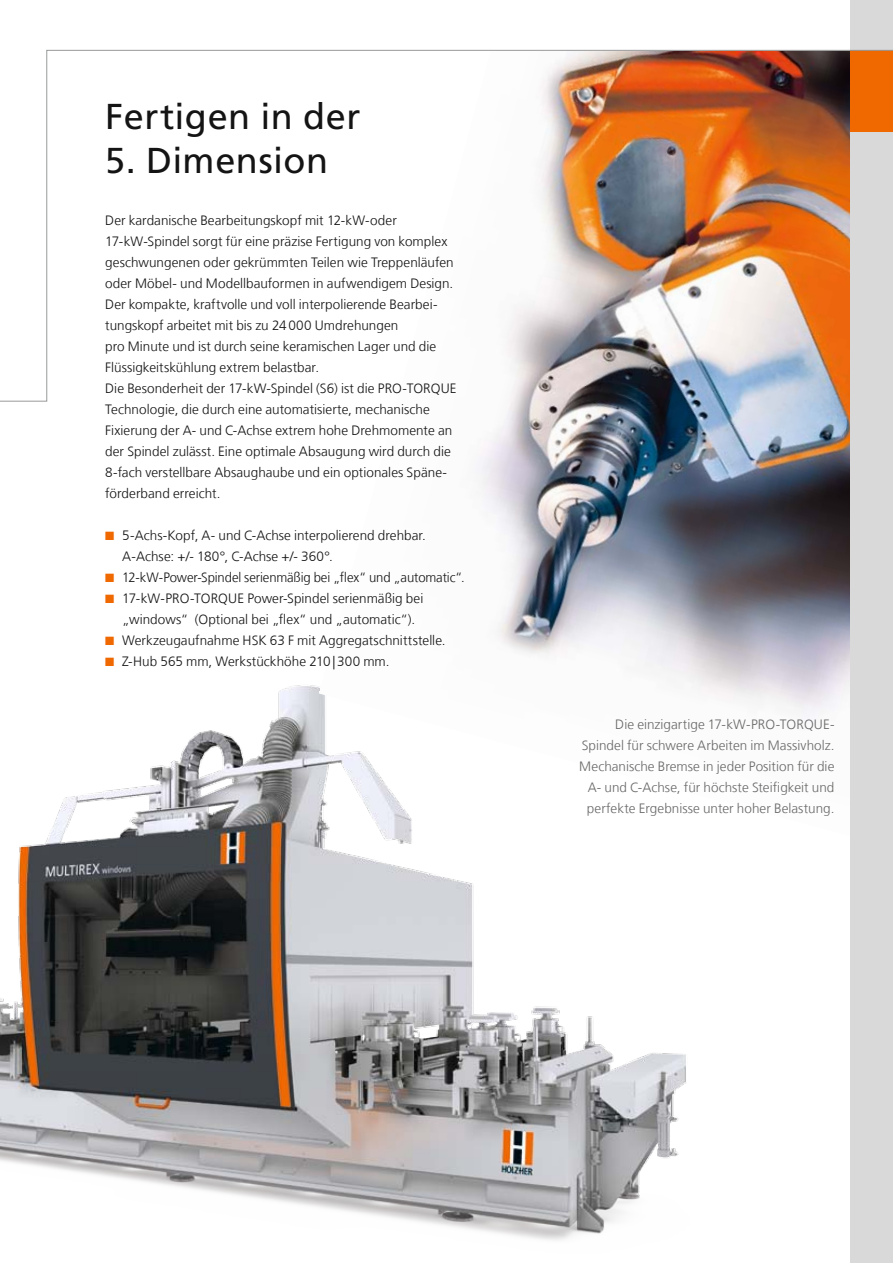
<style>
.page{position:relative;width:893px;height:1263px;background:#fff}
.page>*{position:absolute;margin:0;border:0;box-sizing:border-box;transform-origin:0 0}
.t1{font:36px "Frutiger LT Com";letter-spacing:.015em;color:#141414}
.t2{font:300 13.5px/21px "Frutiger LT Com";color:#141414}
.t3{font:300 13.5px/21px "Frutiger LT Com";letter-spacing:.005em;color:#686867;text-align:right}
.s1{color:#ef6800}
</style>
<div class="page">
<img style="left:0;top:685px;width:686px;height:555px">
<img style="left:318px;top:402px;width:532px;height:444px">
<div style="left:850px;top:0;width:43px;height:1263px;background:#d9d9da"></div>
<img style="left:0;top:50px;width:893px;height:352px">
<h1 class="t1" style="left:105px;top:96px;width:257px">Fertigen in der</h1>
<h1 class="t1" style="left:105px;top:139px;width:224px">5. Dimension</h1>
<p class="t2" style="left:105px;top:210px;width:353px">Der kardanische Bearbeitungskopf mit 12-kW-oder 17-kW-Spindel sorgt für eine präzise Fertigung von komplex geschwungenen oder gekrümmten Teilen wie Treppenläufen oder Möbel- und Modellbauformen in aufwendigem Design.<br>Der kompakte, kraftvolle und voll interpolierende Bearbei&shy;tungskopf arbeitet mit bis zu 24000 Umdrehungen<br>pro Minute und ist durch seine keramischen Lager und die Flüssigkeitskühlung extrem belastbar.<br>Die Besonderheit der 17-kW-Spindel (S6) ist die PRO-TORQUE Technologie, die durch eine automatisierte, mechanische Fixierung der A- und C-Achse extrem hohe Drehmomente an der Spindel zulässt. Eine optimale Absaugung wird durch die 8-fach verstellbare Absaughaube und ein optionales Späne&shy;förderband erreicht.</p>
<p class="t2" style="left:122px;top:525px;width:305px;text-indent:-17px"><span class="s1">■</span> 5-Achs-Kopf, A- und C-Achse interpolierend drehbar.<br>A-Achse: +/- 180°, C-Achse +/- 360°.</p>
<p class="t2" style="left:105px;top:567px;width:361px"><span class="s1">■</span> 12-kW-Power-Spindel serienmäßig bei „flex“ und „automatic“.</p>
<p class="t2" style="left:122px;top:588px;width:303px;text-indent:-17px"><span class="s1">■</span> 17-kW-PRO-TORQUE Power-Spindel serienmäßig bei „windows“ (Optional bei „flex“ und „automatic“).</p>
<p class="t2" style="left:105px;top:630px;width:342px"><span class="s1">■</span> Werkzeugaufnahme HSK 63 F mit Aggregatschnittstelle.</p>
<p class="t2" style="left:105px;top:651px;width:286px"><span class="s1">■</span> Z-Hub 565 mm, Werkstückhöhe 210|300 mm.</p>
<p class="t3" style="left:615px;top:714px;width:181px">Die einzigartige 17-kW-PRO-Torque</p>
<p class="t3" style="left:579px;top:714px;width:257px">-<br>Spindel für schwere Arbeiten im Massivholz.<br>Mechanische Bremse in jeder Position für die A- und C-Achse, für höchste Steifigkeit und perfekte Ergebnisse unter hoher Belastung.</p>
</div>
